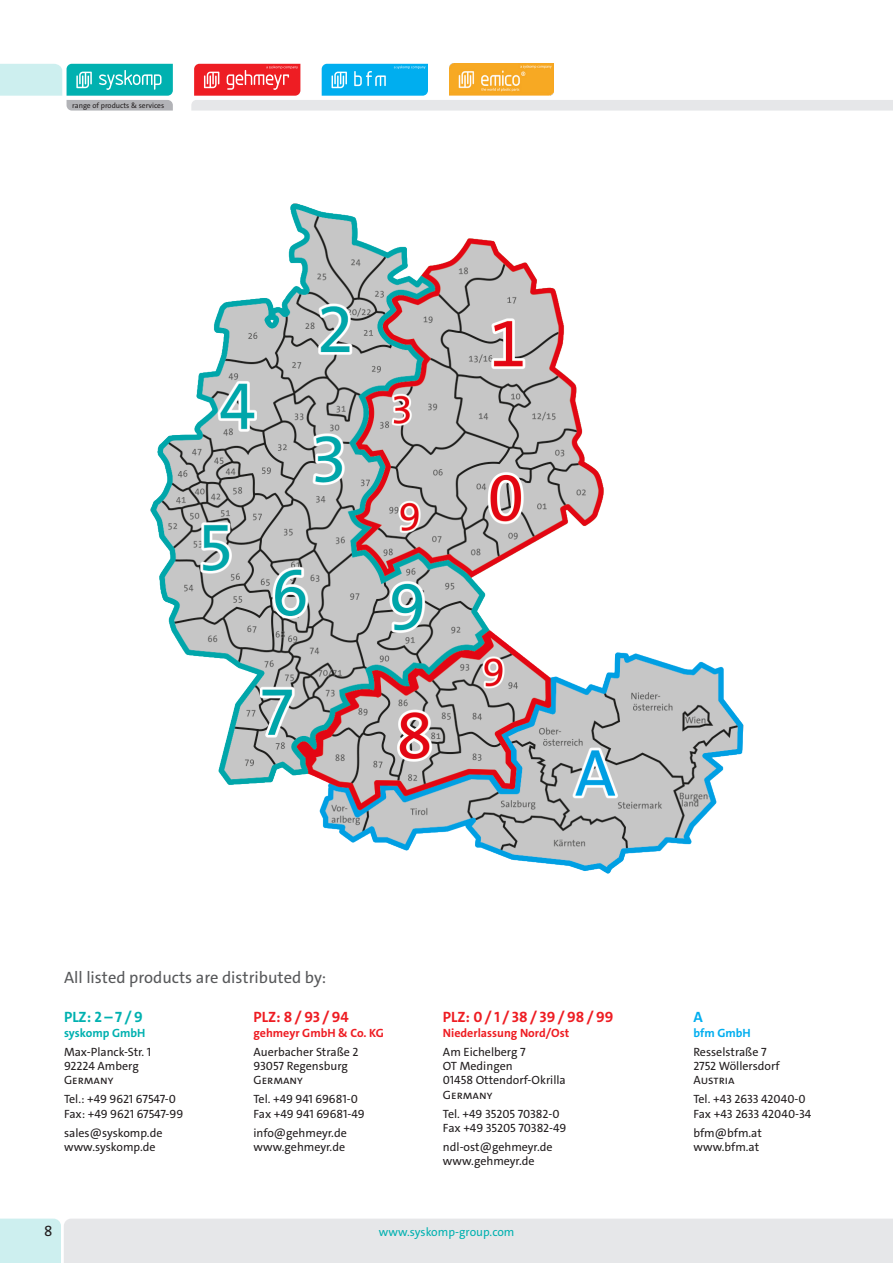
<style>
.page{position:relative;width:893px;height:1263px;background:#fff}
.page>*{position:absolute;margin:0;border:0;box-sizing:border-box;transform-origin:0 0}
.p1{font:16.5px "The Sans C4 s";color:#57585a}
.t1{font:700 15px "The Sans C4 s";color:#ee1d23}
.t2{font:700 15px "The Sans C4 s";color:#00b1b0}
.t3{font:15px "The Sans C4 s";color:#231f20}
.t4{font:700 15px "The Sans C4 s";color:#00aeef}
.p2_-_flattersatz_-_3{font:12px/14.4px "The Sans C4 s";color:#231f20}
.p2_-_flattersatz_-_3-2{font:700 12px "The Sans C4 s";color:#ee1d23}
.t5{font:12px "The Sans C4 s";color:#00b1b0}
.p2_-_flattersatz_-_3-3{font:700 12px "The Sans C4 s";color:#00b1b0}
.p2_-_flattersatz_-_3-4{font:700 12px "The Sans C4 s";color:#00aeef}
.t6{font:7.5px "The Sans C4 s";color:#231f20}
</style>
<div class="page">
<svg style="left:0;top:1218px;width:893px;height:45px;background:#e4e7e9"></svg>
<svg style="left:0;top:64px;width:173px;height:47px"></svg>
<svg style="left:191px;top:64px;width:702px;height:47px"></svg>
<img style="left:150px;top:203px;width:594px;height:671px">
<p class="t6" style="left:72px;top:100px;width:93px">range of products &amp; services</p>
<p class="p1" style="left:64px;top:966px;width:264px">All listed products are distributed by:</p>
<p class="t2" style="left:64px;top:1008px;width:80px">PLZ: 2 – 7 / 9</p>
<p class="p2_-_flattersatz_-_3-3" style="left:64px;top:1025px;width:83px">syskomp GmbH</p>
<p class="p2_-_flattersatz_-_3" style="left:64px;top:1044px;width:89px">Max-Planck-Str. 1<br>92224 Amberg<br>Germany</p>
<p class="p2_-_flattersatz_-_3" style="left:64px;top:1092px;width:121px">Tel.: +49 9621 67547-0<br>Fax: +49 9621 67547-99</p>
<p class="p2_-_flattersatz_-_3" style="left:64px;top:1125px;width:100px">sales@syskomp.de www.syskomp.de</p>
<p class="t1" style="left:253px;top:1008px;width:97px">PLZ: 8 / 93 / 94</p>
<p class="p2_-_flattersatz_-_3-2" style="left:253px;top:1025px;width:132px">gehmeyr GmbH &amp; Co. KG</p>
<p class="p2_-_flattersatz_-_3" style="left:253px;top:1044px;width:107px">Auerbacher Straße 2<br>93057 Regensburg<br>Germany</p>
<p class="p2_-_flattersatz_-_3" style="left:253px;top:1092px;width:113px">Tel. +49 941 69681-0<br>Fax +49 941 69681-49</p>
<p class="p2_-_flattersatz_-_3" style="left:253px;top:1125px;width:95px">info@gehmeyr.de www.gehmeyr.de</p>
<p class="t1" style="left:443px;top:1008px;width:172px">PLZ: 0 / 1 / 38 / 39 / 98 / 99</p>
<p class="p2_-_flattersatz_-_3-2" style="left:443px;top:1025px;width:128px">Niederlassung Nord/Ost</p>
<p class="p2_-_flattersatz_-_3" style="left:443px;top:1044px;width:124px">Am Eichelberg 7<br>OT Medingen<br>01458 Ottendorf-Okrilla<br>Germany</p>
<p class="p2_-_flattersatz_-_3" style="left:443px;top:1106px;width:125px">Tel. +49 35205 70382-0<br>Fax +49 35205 70382-49</p>
<p class="p2_-_flattersatz_-_3" style="left:443px;top:1140px;width:111px">ndl-ost@gehmeyr.de www.gehmeyr.de</p>
<p class="t3" style="left:44px;top:1221px;width:10px">8</p>
<p class="t5" style="left:379px;top:1224px;width:137px">www.syskomp-group.com</p>
<p class="t4" style="left:693px;top:1008px;width:11px">A</p>
<p class="p2_-_flattersatz_-_3-4" style="left:693px;top:1025px;width:59px">bfm GmbH</p>
<p class="p2_-_flattersatz_-_3" style="left:693px;top:1044px;width:88px">Resselstraße 7<br>2752 Wöllersdorf<br>Austria</p>
<p class="p2_-_flattersatz_-_3" style="left:693px;top:1092px;width:120px">Tel. +43 2633 42040-0<br>Fax +43 2633 42040-34</p>
<p class="p2_-_flattersatz_-_3" style="left:693px;top:1125px;width:70px">bfm@bfm.at www.bfm.at</p>
</div>
